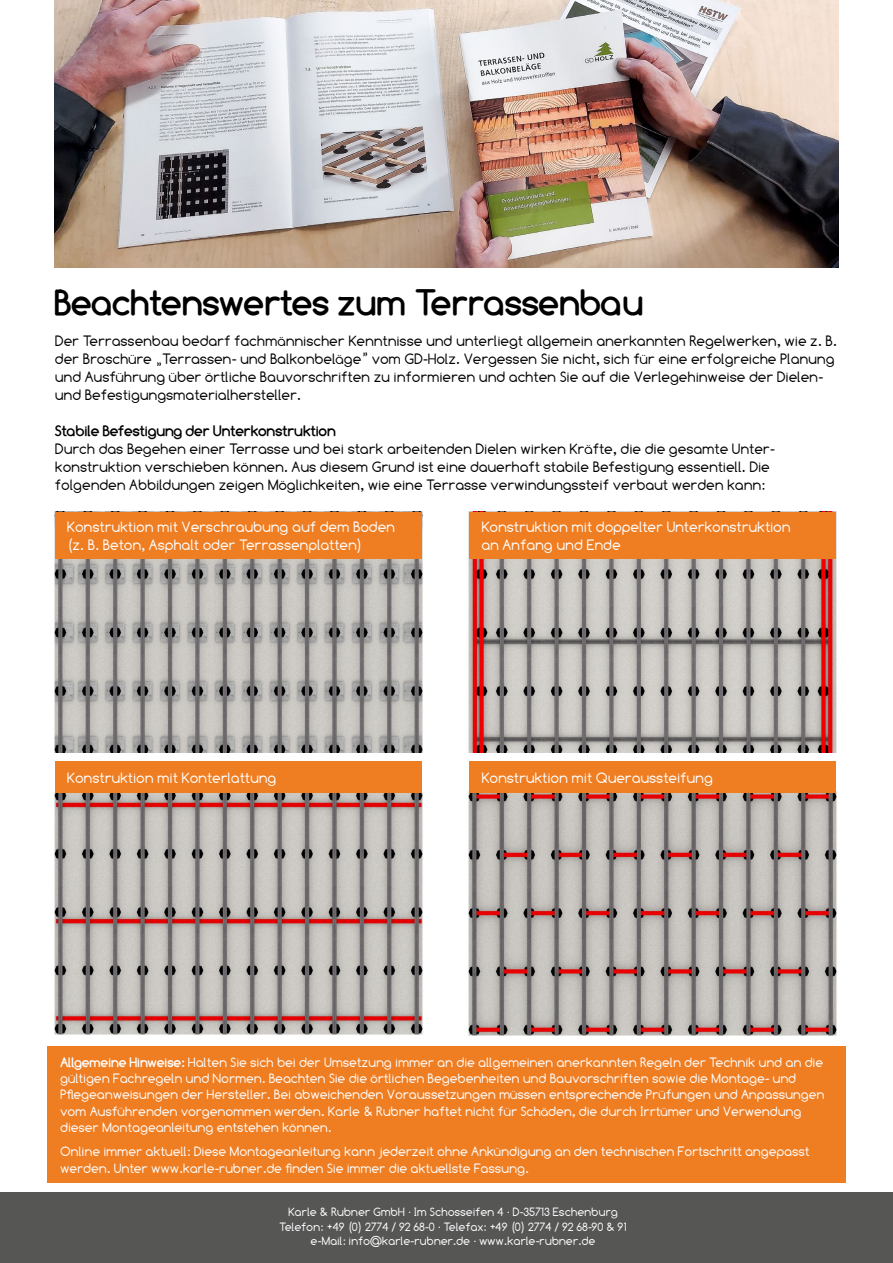
<style>
.page{position:relative;width:893px;height:1263px;background:#fff}
.page>*{position:absolute;margin:0;border:0;box-sizing:border-box;transform-origin:0 0}
.t1{font:700 36px "Comfortaa";color:#000}
.t2{font:15px/18px "Comfortaa";color:#000}
.t3{font:15px/18px "Comfortaa";color:#fff}
.t4{font:700 15px "Comfortaa";color:#000}
.t5{font:13.5px/16.2px "Comfortaa";color:#fff}
.t6{font:12px/14.4px "Comfortaa";color:#fff;text-align:center}
.s1{font-weight:700}
</style>
<div class="page">
<div style="left:0;top:1193px;width:893px;height:70px;background:#565655"></div>
<img style="left:54px;top:793px;width:369px;height:242px">
<img style="left:468px;top:789px;width:369px;height:247px">
<img style="left:54px;top:1px;width:785px;height:267px">
<img style="left:54px;top:512px;width:369px;height:241px">
<img style="left:468px;top:512px;width:369px;height:241px">
<div style="left:55px;top:512px;width:366px;height:47px;background:#ef7d22"></div>
<div style="left:55px;top:762px;width:366px;height:31px;background:#ef7d22"></div>
<div style="left:470px;top:512px;width:366px;height:47px;background:#ef7d22"></div>
<div style="left:470px;top:762px;width:366px;height:31px;background:#ef7d22"></div>
<div style="left:47px;top:1046px;width:799px;height:137px;background:#ef7d22"></div>
<h1 class="t1" style="left:55px;top:281px;width:589px">Beachtenswertes zum Terrassenbau</h1>
<p class="t2" style="left:55px;top:332px;width:783px">Der Terrassenbau bedarf fachmännischer Kenntnisse und unterliegt allgemein anerkannten Regelwerken, wie z. B. der Broschüre „Terrassen- und Balkonbeläge” vom GD-Holz. Vergessen Sie nicht, sich für eine erfolgreiche Planung und Ausführung über örtliche Bauvorschriften zu informieren und achten Sie auf die Verlegehinweise der Dielen&shy;und Befestigungsmaterialhersteller.</p>
<p class="t4" style="left:55px;top:422px;width:282px">Stabile Befestigung der Unterkonstruktion</p>
<p class="t2" style="left:55px;top:440px;width:721px">Durch das Begehen einer Terrasse und bei stark arbeitenden Dielen wirken Kräfte, die die gesamte Unter&shy;konstruktion verschieben können. Aus diesem Grund ist eine dauerhaft stabile Befestigung essentiell. Die folgenden Abbildungen zeigen Möglichkeiten, wie eine Terrasse verwindungssteif verbaut werden kann:</p>
<p class="t3" style="left:67px;top:517px;width:330px">Konstruktion mit Verschraubung auf dem Boden (z. B. Beton, Asphalt oder Terrassenplatten)</p>
<p class="t3" style="left:482px;top:517px;width:311px">Konstruktion mit doppelter Unterkonstruktion an Anfang und Ende</p>
<p class="t3" style="left:67px;top:769px;width:211px">Konstruktion mit Konterlattung</p>
<p class="t3" style="left:482px;top:769px;width:233px">Konstruktion mit Queraussteifung</p>
<p class="t5" style="left:60px;top:1054px;width:766px"><span class="s1">Allgemeine Hinweise:</span> Halten Sie sich bei der Umsetzung immer an die allgemeinen anerkannten Regeln der Technik und an die gültigen Fachregeln und Normen. Beachten Sie die örtlichen Begebenheiten und Bauvorschriften sowie die Montage- und Pflegeanweisungen der Hersteller. Bei abweichenden Voraussetzungen müssen entsprechende Prüfungen und Anpassungen vom Ausführenden vorgenommen werden. Karle &amp; Rubner haftet nicht für Schäden, die durch Irrtümer und Verwendung dieser Montageanleitung entstehen können.</p>
<p class="t5" style="left:60px;top:1143px;width:751px">Online immer aktuell: Diese Montageanleitung kann jederzeit ohne Ankündigung an den technischen Fortschritt angepasst werden. Unter www.karle-rubner.de finden Sie immer die aktuellste Fassung.</p>
<p class="t6" style="left:280px;top:1205px;width:349px">Karle &amp; Rubner GmbH · Im Schosseifen 4 · D-35713 Eschenburg<br>Telefon: +49 (0) 2774 / 92 68-0 · Telefax: +49 (0) 2774 / 92 68-90 &amp; 91 e-Mail: info@karle-rubner.de · www.karle-rubner.de</p>
</div>
